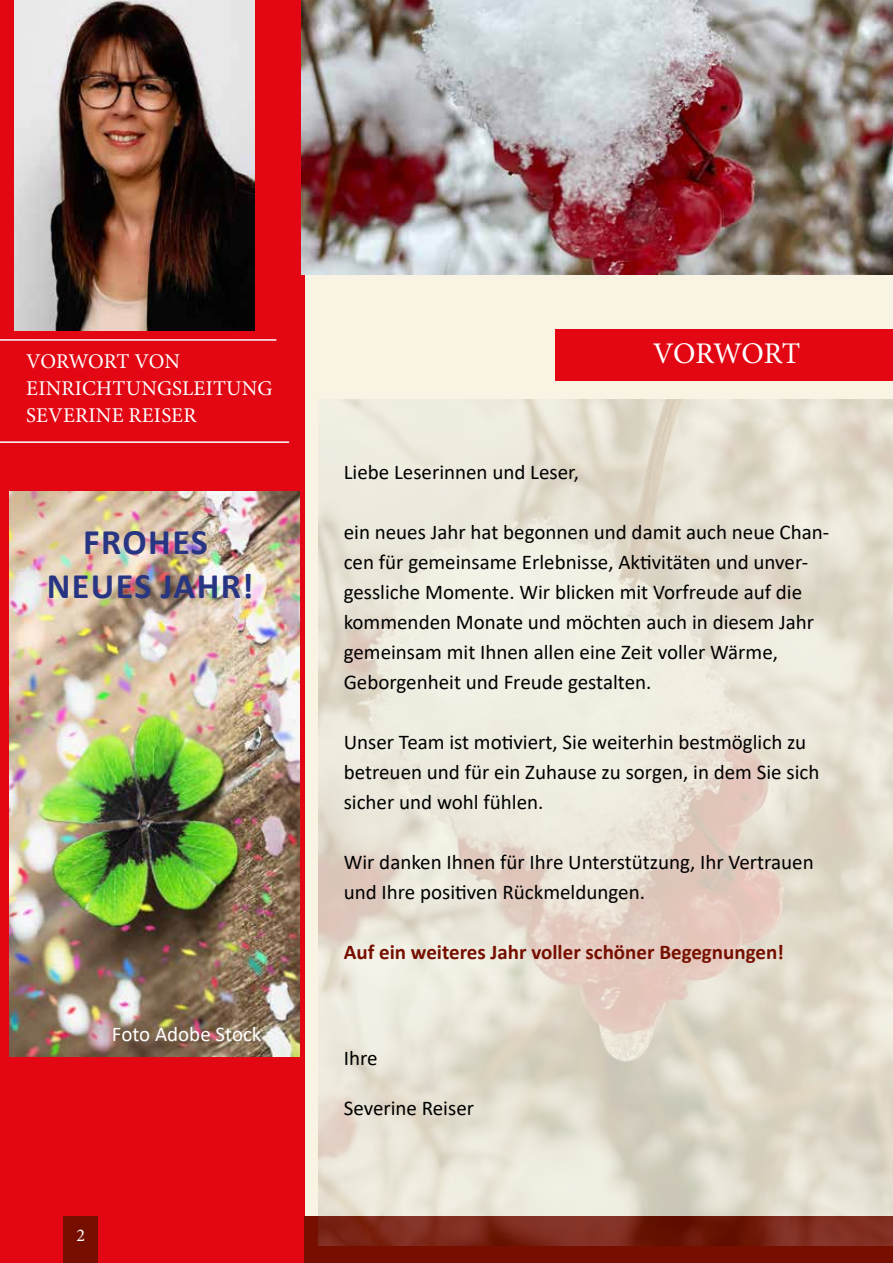
<style>
.page{position:relative;width:893px;height:1263px;background:#f8f3e3}
.page>*{position:absolute;margin:0;border:0;box-sizing:border-box;transform-origin:0 0}
.t1{font:700 36px/43.2px "Calibri";letter-spacing:.04em;color:#283583;text-align:center}
.t2{font:30px "Minion Pro";letter-spacing:-.025em;color:#fff}
.t3{font:21px/30px "Calibri";color:#000}
.t4{font:21px/27px "Minion Pro";letter-spacing:.01em;color:#fff}
.t5{font:700 21px "Calibri";color:#760f00}
.t6{font:21px "Calibri";color:#fff}
.t7{font:18px "Minion Pro";color:#fff}
</style>
<div class="page">
<div style="left:0;top:0;width:305px;height:1263px;background:#e30613"></div>
<div style="left:64px;top:1216px;width:34px;height:47px;background:#760f00"></div>
<div style="left:305px;top:1216px;width:588px;height:47px;background:#760f00"></div>
<img style="left:319px;top:400px;width:574px;height:846px">
<hr style="left:0;top:441px;width:289px;height:2px;background:#fff">
<hr style="left:0;top:339px;width:276px;height:2px;background:#fff">
<div style="left:555px;top:330px;width:338px;height:51px;background:#e30613"></div>
<img style="left:302px;top:0;width:591px;height:274px">
<img style="left:14px;top:0;width:240px;height:330px">
<img style="left:9px;top:492px;width:290px;height:565px">
<p class="t4" style="left:26px;top:348px;width:248px">VORWORT VON<br>EINRICHTUNGSLEITUNG<br>SEVERINE REISER</p>
<h1 class="t1" style="left:47px;top:520px;width:208px">FROHES<br>NEUES JAHR!</h1>
<p class="t6" style="left:112px;top:1019px;width:151px">Foto Adobe Stock</p>
<p class="t7" style="left:76px;top:1223px;width:10px">2</p>
<p class="t3" style="left:344px;top:457px;width:237px">Liebe Leserinnen und Leser,</p>
<h2 class="t2" style="left:653px;top:333px;width:149px">VORWORT</h2>
<p class="t3" style="left:344px;top:517px;width:487px">ein neues Jahr hat begonnen und damit auch neue Chan&shy;cen für gemeinsame Erlebnisse, Aktivitäten und unver&shy;gessliche Momente. Wir blicken mit Vorfreude auf die kommenden Monate und möchten auch in diesem Jahr gemeinsam mit Ihnen allen eine Zeit voller Wärme, Geborgenheit und Freude gestalten.</p>
<p class="t3" style="left:344px;top:727px;width:477px">Unser Team ist motiviert, Sie weiterhin bestmöglich zu betreuen und für ein Zuhause zu sorgen, in dem Sie sich sicher und wohl fühlen.</p>
<p class="t3" style="left:344px;top:847px;width:471px">Wir danken Ihnen für Ihre Unterstützung, Ihr Vertrauen und Ihre positiven Rückmeldungen.</p>
<p class="t5" style="left:344px;top:937px;width:442px">Auf ein weiteres Jahr voller schöner Begegnungen!</p>
<p class="t3" style="left:344px;top:1042px;width:35px">Ihre</p>
<p class="t3" style="left:344px;top:1093px;width:132px">Severine Reiser</p>
</div>
